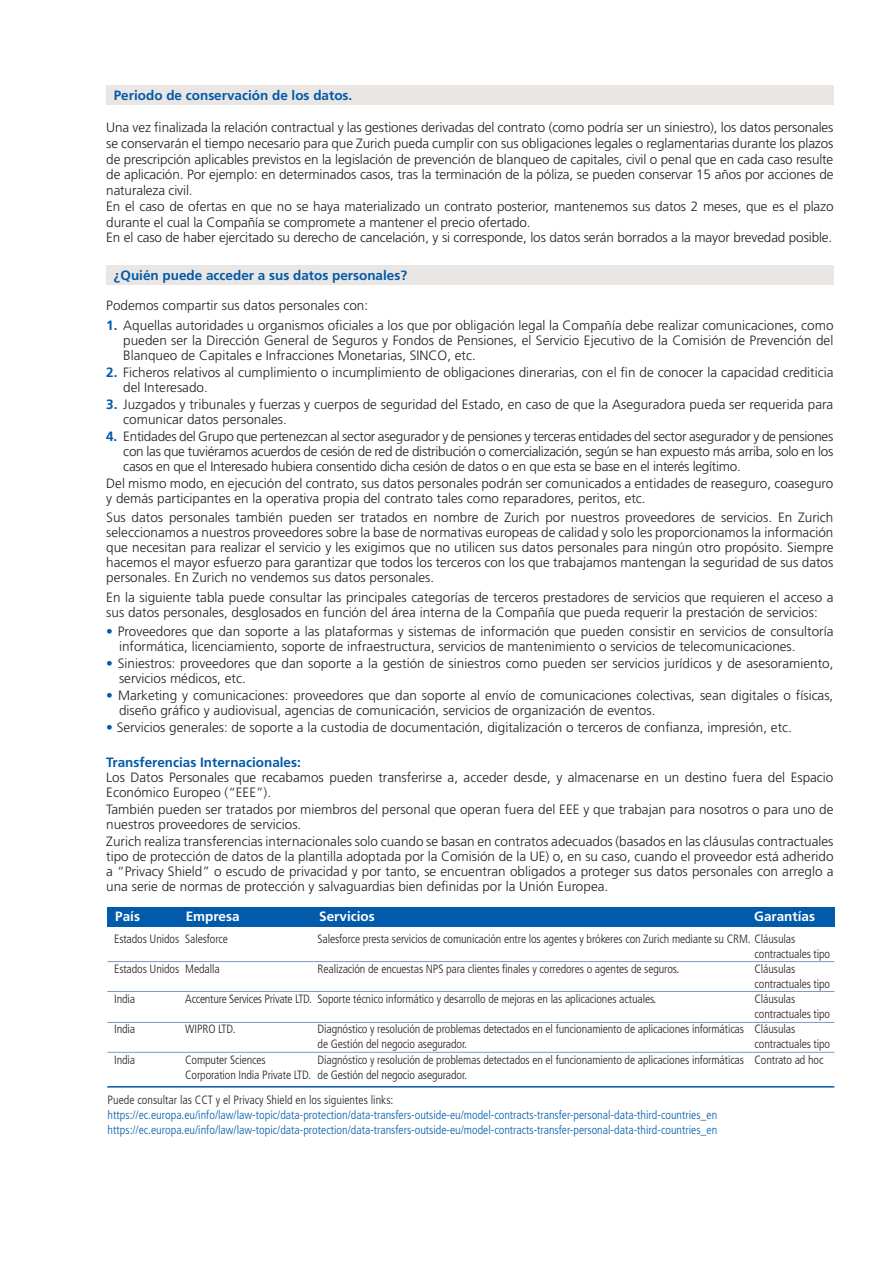
<style>
.page{position:relative;width:893px;height:1263px;background:#fff}
.page>*{position:absolute;margin:0;border:0;box-sizing:border-box;transform-origin:0 0}
.t1{font:300 13.5px/15px "Frutiger LT Std";color:#231f20}
.t2{font:700 13.5px "Frutiger LT Std";color:#015aaa}
.t3{font:700 13.5px "Frutiger LT Std";color:#fff}
.t4{font:300 condensed 12px/15px "Frutiger LT Std";letter-spacing:-.01em;color:#231f20}
.t5{font:300 condensed 12px "Frutiger LT Std";color:#015aaa}
.s1{font-weight:700;color:#015aaa}
.s2{color:#015aaa}
</style>
<div class="page">
<div style="left:106px;top:85px;width:727px;height:20px;background:#eae6e4"></div>
<div style="left:106px;top:265px;width:727px;height:20px;background:#eae6e4"></div>
<div style="left:107px;top:906px;width:727px;height:20px;background:#015aaa"></div>
<hr style="left:107px;top:961px;width:727px;height:1px;background:#8197cd">
<hr style="left:107px;top:1022px;width:727px;height:1px;background:#8197cd">
<hr style="left:107px;top:991px;width:727px;height:1px;background:#8197cd">
<hr style="left:107px;top:1052px;width:727px;height:1px;background:#8197cd">
<hr style="left:107px;top:1086px;width:727px;height:1px;background:#015aaa">
<p class="t2" style="left:114px;top:88px;width:240px">Periodo de conservación de los datos.</p>
<p class="t1" style="left:106px;top:120px;width:729px;line-height:15.8px;text-align:justify">Una vez finalizada la relación contractual y las gestiones derivadas del contrato (como podría ser un siniestro), los datos personales se conservarán el tiempo necesario para que Zurich pueda cumplir con sus obligaciones legales o reglamentarias durante los plazos de prescripción aplicables previstos en la legislación de prevención de blanqueo de capitales, civil o penal que en cada caso resulte de aplicación. Por ejemplo: en determinados casos, tras la terminación de la póliza, se pueden conservar 15 años por acciones de naturaleza civil.</p>
<p class="t1" style="left:106px;top:198px;width:729px;line-height:15.8px">En el caso de ofertas en que no se haya materializado un contrato posterior, mantenemos sus datos 2 meses, que es el plazo durante el cual la Compañía se compromete a mantener el precio ofertado.</p>
<p class="t1" style="left:106px;top:230px;width:727px">En el caso de haber ejercitado su derecho de cancelación, y si corresponde, los datos serán borrados a la mayor brevedad posible.</p>
<p class="t2" style="left:114px;top:267px;width:295px">¿Quién puede acceder a sus datos personales?</p>
<p class="t1" style="left:106px;top:298px;width:263px">Podemos compartir sus datos personales con:</p>
<p class="t1" style="left:123px;top:318px;width:712px;text-align:justify;text-indent:-17px"><span class="s1">1.</span> Aquellas autoridades u organismos oficiales a los que por obligación legal la Compañía debe realizar comunicaciones, como pueden ser la Dirección General de Seguros y Fondos de Pensiones, el Servicio Ejecutivo de la Comisión de Prevención del Blanqueo de Capitales e Infracciones Monetarias, SINCO, etc.</p>
<p class="t1" style="left:123px;top:365px;width:712px;text-indent:-17px"><span class="s1">2.</span> Ficheros relativos al cumplimiento o incumplimiento de obligaciones dinerarias, con el fin de conocer la capacidad crediticia del Interesado.</p>
<p class="t1" style="left:123px;top:397px;width:711px;text-indent:-17px"><span class="s1">3.</span> Juzgados y tribunales y fuerzas y cuerpos de seguridad del Estado, en caso de que la Aseguradora pueda ser requerida para comunicar datos personales.</p>
<p class="t1" style="left:123px;top:429px;width:712px;text-align:justify;text-indent:-17px"><span class="s1">4.</span> Entidades del Grupo que pertenezcan al sector asegurador y de pensiones y terceras entidades del sector asegurador y de pensiones con las que tuviéramos acuerdos de cesión de red de distribución o comercialización, según se han expuesto más arriba, solo en los casos en que el Interesado hubiera consentido dicha cesión de datos o en que esta se base en el interés legítimo.</p>
<p class="t1" style="left:106px;top:476px;width:729px">Del mismo modo, en ejecución del contrato, sus datos personales podrán ser comunicados a entidades de reaseguro, coaseguro y demás participantes en la operativa propia del contrato tales como reparadores, peritos, etc.</p>
<p class="t1" style="left:106px;top:510px;width:729px;text-align:justify">Sus datos personales también pueden ser tratados en nombre de Zurich por nuestros proveedores de servicios. En Zurich seleccionamos a nuestros proveedores sobre la base de normativas europeas de calidad y solo les proporcionamos la información que necesitan para realizar el servicio y les exigimos que no utilicen sus datos personales para ningún otro propósito. Siempre hacemos el mayor esfuerzo para garantizar que todos los terceros con los que trabajamos mantengan la seguridad de sus datos personales. En Zurich no vendemos sus datos personales.</p>
<p class="t1" style="left:106px;top:590px;width:729px">En la siguiente tabla puede consultar las principales categorías de terceros prestadores de servicios que requieren el acceso a sus datos personales, desglosados en función del área interna de la Compañía que pueda requerir la prestación de servicios:</p>
<p class="t1" style="left:119px;top:624px;width:716px;text-indent:-13px"><span class="s2">•</span> Proveedores que dan soporte a las plataformas y sistemas de información que pueden consistir en servicios de consultoría informática, licenciamiento, soporte de infraestructura, servicios de mantenimiento o servicios de telecomunicaciones.</p>
<p class="t1" style="left:119px;top:656px;width:716px;text-indent:-13px"><span class="s2">•</span> Siniestros: proveedores que dan soporte a la gestión de siniestros como pueden ser servicios jurídicos y de asesoramiento, servicios médicos, etc.</p>
<p class="t1" style="left:119px;top:688px;width:716px;text-indent:-13px"><span class="s2">•</span> Marketing y comunicaciones: proveedores que dan soporte al envío de comunicaciones colectivas, sean digitales o físicas, diseño gráfico y audiovisual, agencias de comunicación, servicios de organización de eventos.</p>
<p class="t1" style="left:106px;top:720px;width:687px"><span class="s2">•</span> Servicios generales: de soporte a la custodia de documentación, digitalización o terceros de confianza, impresión, etc.</p>
<p class="t2" style="left:106px;top:754px;width:196px">Transferencias Internacionales:</p>
<p class="t1" style="left:106px;top:770px;width:729px">Los Datos Personales que recabamos pueden transferirse a, acceder desde, y almacenarse en un destino fuera del Espacio<br>Económico Europeo (“EEE”).</p>
<p class="t1" style="left:106px;top:802px;width:729px">También pueden ser tratados por miembros del personal que operan fuera del EEE y que trabajan para nosotros o para uno de nuestros proveedores de servicios.</p>
<p class="t1" style="left:106px;top:834px;width:729px;text-align:justify">Zurich realiza transferencias internacionales solo cuando se basan en contratos adecuados (basados en las cláusulas contractuales tipo de protección de datos de la plantilla adoptada por la Comisión de la UE) o, en su caso, cuando el proveedor está adherido a “Privacy Shield” o escudo de privacidad y por tanto, se encuentran obligados a proteger sus datos personales con arreglo a una serie de normas de protección y salvaguardias bien definidas por la Unión Europea.</p>
<p class="t3" style="left:115px;top:908px;width:26px">País</p>
<p class="t3" style="left:186px;top:908px;width:55px">Empresa</p>
<p class="t3" style="left:319px;top:908px;width:57px">Servicios</p>
<p class="t3" style="left:754px;top:908px;width:62px">Garantías</p>
<p class="t4" style="left:114px;top:931px;width:67px">Estados Unidos</p>
<p class="t4" style="left:114px;top:961px;width:67px">Estados Unidos</p>
<p class="t4" style="left:114px;top:991px;width:23px">India</p>
<p class="t4" style="left:114px;top:1021px;width:23px">India</p>
<p class="t4" style="left:114px;top:1053px;width:23px">India</p>
<p class="t4" style="left:185px;top:931px;width:44px">Salesforce</p>
<p class="t4" style="left:185px;top:961px;width:36px">Medalla</p>
<p class="t4" style="left:185px;top:991px;width:128px">Accenture Services Private LTD.</p>
<p class="t4" style="left:185px;top:1021px;width:52px">WIPRO LTD.</p>
<p class="t4" style="left:185px;top:1053px;width:127px">Computer Sciences<br>Corporation India Private LTD.</p>
<p class="t4" style="left:755px;top:931px;width:77px;text-indent:-437px">Salesforce presta servicios de comunicación entre los agentes y brókeres con Zurich mediante su CRM. Cláusulas contractuales tipo</p>
<p class="t4" style="left:755px;top:961px;width:77px">Cláusulas contractuales tipo</p>
<p class="t4" style="left:755px;top:991px;width:77px">Cláusulas contractuales tipo</p>
<p class="t4" style="left:755px;top:1021px;width:77px">Cláusulas contractuales tipo</p>
<p class="t4" style="left:755px;top:1053px;width:70px">Contrato ad hoc</p>
<p class="t4" style="left:318px;top:961px;width:363px">Realización de encuestas NPS para clientes finales y corredores o agentes de seguros.</p>
<p class="t4" style="left:318px;top:991px;width:340px">Soporte técnico informático y desarrollo de mejoras en las aplicaciones actuales.</p>
<p class="t4" style="left:318px;top:1021px;width:428px">Diagnóstico y resolución de problemas detectados en el funcionamiento de aplicaciones informáticas de Gestión del negocio asegurador.</p>
<p class="t4" style="left:318px;top:1053px;width:428px">Diagnóstico y resolución de problemas detectados en el funcionamiento de aplicaciones informáticas de Gestión del negocio asegurador.</p>
<p class="t4" style="left:108px;top:1093px;width:287px">Puede consultar las CCT y el Privacy Shield en los siguientes links:</p>
<p class="t5" style="left:108px;top:1108px;width:611px">https://ec.europa.eu/info/law/law-topic/data-protection/data-transfers-outside-eu/model-contracts-transfer-personal-data-third-countries_en</p>
<p class="t5" style="left:108px;top:1123px;width:611px">https://ec.europa.eu/info/law/law-topic/data-protection/data-transfers-outside-eu/model-contracts-transfer-personal-data-third-countries_en</p>
</div>
